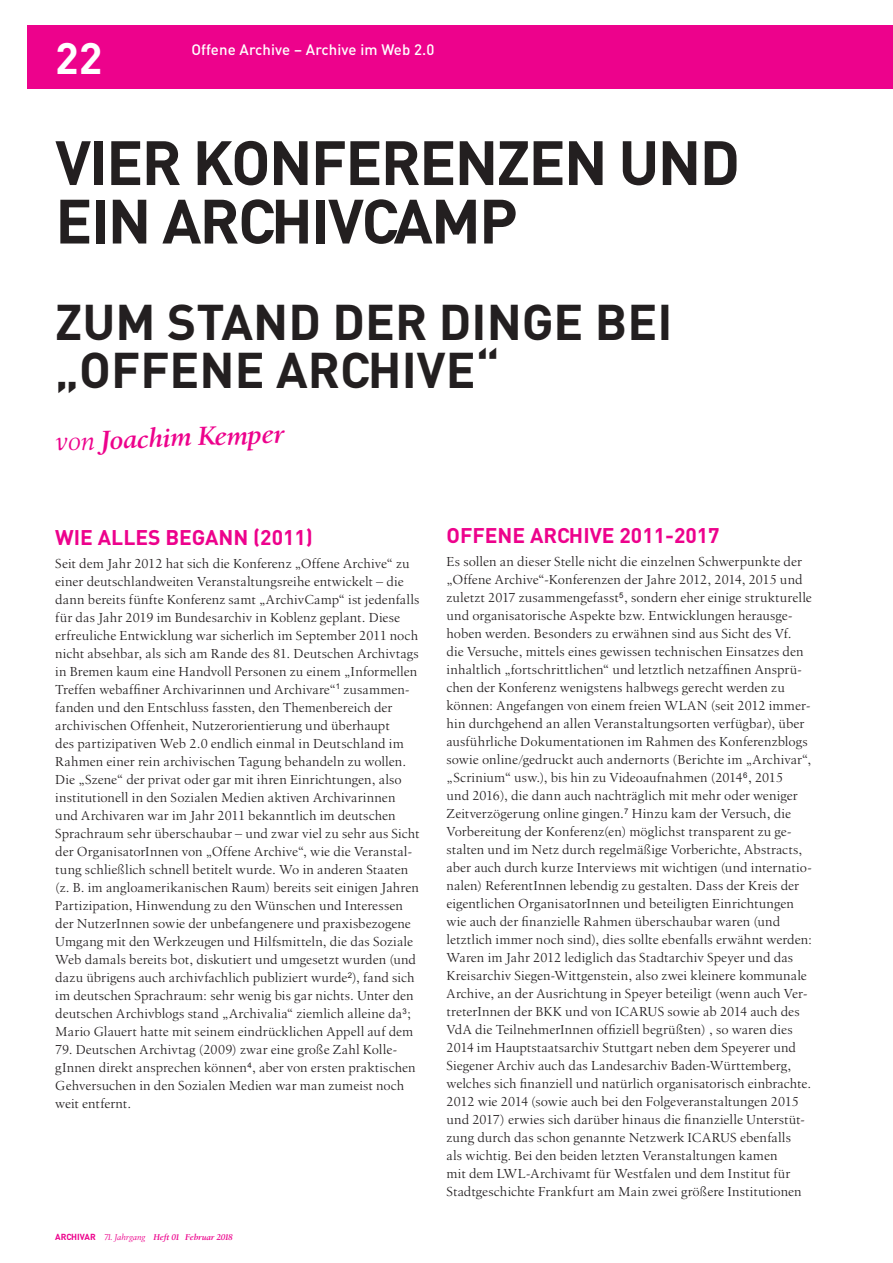
<style>
.page{position:relative;width:893px;height:1263px;background:#fff}
.page>*{position:absolute;margin:0;border:0;box-sizing:border-box;transform-origin:0 0}
.t1{font:700 61.5px/58.5px "DIN";letter-spacing:-.03em;color:#231f20}
.t2{font:700 49.5px "DIN";color:#231f20}
.t3{font:700 43.5px "DIN";color:#fff}
.t4{font:italic 600 27px "Birka";color:#ed028c}
.t5{font:700 21px "DIN";color:#ed028c}
.t6{font:500 15px "DIN";letter-spacing:.005em;color:#fff}
.t7{font:13.5px/18px "Birka";letter-spacing:.005em;color:#231f20}
.t8{font:italic 600 8.7px "Birka";letter-spacing:-.02em;color:#ed028c}
.s1{font-weight:400}
.s2{font-family:"DIN";font-weight:700;font-style:normal}
</style>
<div class="page">
<div style="left:28px;top:25px;width:865px;height:64px;background:#ed028c"></div>
<h3 class="t3" style="left:55px;top:29px;width:49px">22</h3>
<p class="t6" style="left:191px;top:39px;width:245px">Offene Archive – Archive im Web 2.0</p>
<p class="t6" style="left:191px;top:39px;width:151px">LITERATURBERICHTE</p>
<h1 class="t1" style="left:55px;top:131px;width:686px">VIER KON FERENZEN UN D<br>EIN ARCHIVCAMP</h1>
<h2 class="t2" style="left:55px;top:288px;width:171px">ZUM STAN</h2>
<h2 class="t2" style="left:288px;top:288px;width:386px">D DER DINGE BEI</h2>
<h2 class="t2" style="left:55px;top:336px;width:145px">„OFFENE</h2>
<h2 class="t2" style="left:276px;top:336px;width:225px">ARCHIVE“</h2>
<h3 class="t4" style="left:55px;top:426px;width:230px;rotate:-2deg"><span class="s1">von</span> Joachim Kemper</h3>
<h3 class="t5" style="left:55px;top:524px;width:56px">WIE ALLES</h3>
<h3 class="t5" style="left:165px;top:524px;width:55px">BEGANN</h3>
<h3 class="t5" style="left:253px;top:524px;width:61px">(2011)</h3>
<p class="t7" style="left:55px;top:554px;width:366px">Seit dem Jahr 2012 hat sich die Konferenz „Offene Archive“ zu einer deutschlandweiten Veranstaltungsreihe entwickelt – die dann bereits fünfte Konferenz samt „ArchivCamp“ ist jedenfalls für das Jahr 2019 im Bundesarchiv in Koblenz geplant. Diese erfreuliche Entwicklung war sicherlich im September 2011 noch nicht absehbar, als sich am Rande des 81. Deutschen Archivtags in Bremen kaum eine Handvoll Personen zu einem „Informellen Treffen webaffiner Archivarinnen und Archivare“<sup>1</sup> zusammen&shy;fanden und den Entschluss fassten, den Themenbereich der archivischen Offenheit, Nutzerorientierung und überhaupt<br>des partizipativen Web 2.0 endlich einmal in Deutschland im Rahmen einer rein archivischen Tagung behandeln zu wollen.<br>Die „Szene“ der privat oder gar mit ihren Einrichtungen, also institutionell in den Sozialen Medien aktiven Archivarinnen und Archivaren war im Jahr 2011 bekanntlich im deutschen Sprachraum sehr überschaubar – und zwar viel zu sehr aus Sicht der OrganisatorInnen von „Offene Archive“, wie die Veranstal&shy;tung schließlich schnell betitelt wurde. Wo in anderen Staaten (z. B. im angloamerikanischen Raum) bereits seit einigen Jahren Partizipation, Hinwendung zu den Wünschen und Interessen der NutzerInnen sowie der unbefangenere und praxisbezogene Umgang mit den Werkzeugen und Hilfsmitteln, die das Soziale Web damals bereits bot, diskutiert und umgesetzt wurden (und dazu übrigens auch archivfachlich publiziert wurde<sup>2</sup>), fand sich im deutschen Sprachraum: sehr wenig bis gar nichts. Unter den deutschen Archivblogs stand „Archivalia“ ziemlich alleine da<sup>3</sup>; Mario Glauert hatte mit seinem eindrücklichen Appell auf dem</p>
<p class="t7" style="left:55px;top:1040px;width:362px">79. Deutschen Archivtag (2009) zwar eine große Zahl Kolle&shy;gInnen direkt ansprechen können<sup>4</sup>, aber von ersten praktischen Gehversuchen in den Sozialen Medien war man zumeist noch weit entfernt.</p>
<p class="t8" style="left:55px;top:1232px;width:179px"><span class="s2">ARCHIVAR</span> <span class="s1">71. Jahrgang</span> Heft 01 Februar 2018</p>
<h3 class="t5" style="left:446px;top:522px;width:52px">OFFENE</h3>
<h3 class="t5" style="left:530px;top:522px;width:191px">ARCHIVE 2011-2017</h3>
<p class="t7" style="left:446px;top:552px;width:367px">Es sollen an dieser Stelle nicht die einzelnen Schwerpunkte der „Offene Archive“-Konferenzen der Jahre 2012, 2014, 2015 und zuletzt 2017 zusammengefasst<sup>5</sup>, sondern eher einige strukturelle und organisatorische Aspekte bzw. Entwicklungen herausge&shy;hoben werden. Besonders zu erwähnen sind aus Sicht des Vf. die Versuche, mittels eines gewissen technischen Einsatzes den inhaltlich „fortschrittlichen“ und letztlich netzaffinen Ansprü&shy;chen der Konferenz wenigstens halbwegs gerecht werden zu können: Angefangen von einem freien WLAN (seit 2012 immer&shy;hin durchgehend an allen Veranstaltungsorten verfügbar), über ausführliche Dokumentationen im Rahmen des Konferenzblogs sowie online/gedruckt auch andernorts (Berichte im „Archivar“, „Scrinium“ usw.), bis hin zu Videoaufnahmen (2014<sup>6</sup>, 2015<br>und 2016), die dann auch nachträglich mit mehr oder weniger Zeitverzögerung online gingen.<sup>7</sup> Hinzu kam der Versuch, die Vorbereitung der Konferenz(en) möglichst transparent zu ge&shy;stalten und im Netz durch regelmäßige Vorberichte, Abstracts, aber auch durch kurze Interviews mit wichtigen (und internatio&shy;nalen) ReferentInnen lebendig zu gestalten. Dass der Kreis der eigentlichen OrganisatorInnen und beteiligten Einrichtungen wie auch der finanzielle Rahmen überschaubar waren (und letztlich immer noch sind), dies sollte ebenfalls erwähnt werden:<br>Waren im Jahr 2012 lediglich das Stadtarchiv Speyer und das Kreisarchiv Siegen-Wittgenstein, also zwei kleinere kommunale Archive, an der Ausrichtung in Speyer beteiligt (wenn auch Ver&shy;treterInnen der BKK und von ICARUS sowie ab 2014 auch des VdA die TeilnehmerInnen offiziell begrüßten) , so waren dies 2014 im Hauptstaatsarchiv Stuttgart neben dem Speyerer und Siegener Archiv auch das Landesarchiv Baden-Württemberg, welches sich finanziell und natürlich organisatorisch einbrachte.<br>2012 wie 2014 (sowie auch bei den Folgeveranstaltungen 2015 und 2017) erwies sich darüber hinaus die finanzielle Unterstüt&shy;zung durch das schon genannte Netzwerk ICARUS ebenfalls<br>als wichtig. Bei den beiden letzten Veranstaltungen kamen<br>mit dem LWL-Archivamt für Westfalen und dem Institut für Stadtgeschichte Frankfurt am Main zwei größere Institutionen</p>
</div>
